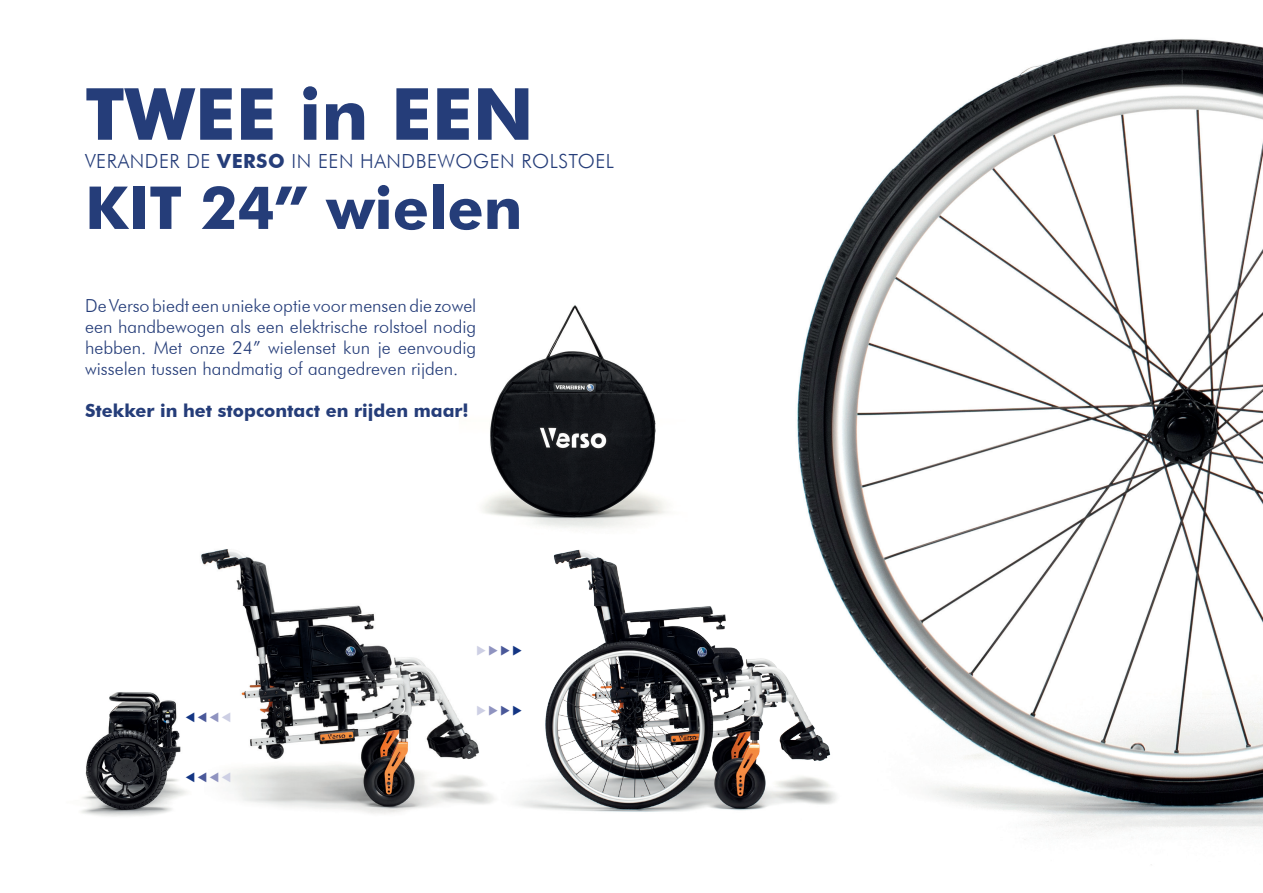
<style>
.page{position:relative;width:1263px;height:893px;background:#fff}
.page>*{position:absolute;margin:0;border:0;box-sizing:border-box;transform-origin:0 0}
.t1{font:700 72px "Futura BT";color:#253d79}
.t2{font:700 59.25px "Futura BT";color:#253d79}
.t3{font:300 19.5px "Futura BT";letter-spacing:.025em;color:#253d79}
.t4{font:300 18px/21px "Futura BT";color:#253d79;text-align:justify}
.t5{font:700 18px "Futura BT";color:#253d79}
.s1{font-weight:700}
</style>
<div class="page">
<img style="left:797px;top:39px;width:466px;height:826px">
<img style="left:517px;top:543px;width:335px;height:319px">
<img style="left:201px;top:549px;width:294px;height:265px">
<img style="left:81px;top:663px;width:122px;height:154px">
<img style="left:482px;top:305px;width:210px;height:244px">
<svg style="left:186px;top:712px;width:44px;height:10px"></svg>
<svg style="left:186px;top:772px;width:44px;height:10px"></svg>
<svg style="left:477px;top:705px;width:45px;height:10px"></svg>
<svg style="left:477px;top:645px;width:45px;height:10px"></svg>
<p class="t1" style="left:85px;top:70px;width:450px">TWEE in EEN</p>
<p class="t3" style="left:85px;top:149px;width:530px">VERANDER DE <span class="s1">VERSO</span> IN EEN HANDBEWOGEN ROLSTOEL</p>
<p class="t2" style="left:85px;top:172px;width:439px">KIT 24” wielen</p>
<p class="t4" style="left:85px;top:294px;width:393px">De Verso biedt een unieke optie voor mensen die zowel een handbewogen als een elektrische rolstoel nodig hebben. Met onze 24” wielenset kun je eenvoudig wisselen tussen handmatig of aangedreven rijden.</p>
<p class="t5" style="left:85px;top:399px;width:385px">Stekker in het stopcontact en rijden maar!</p>
</div>
